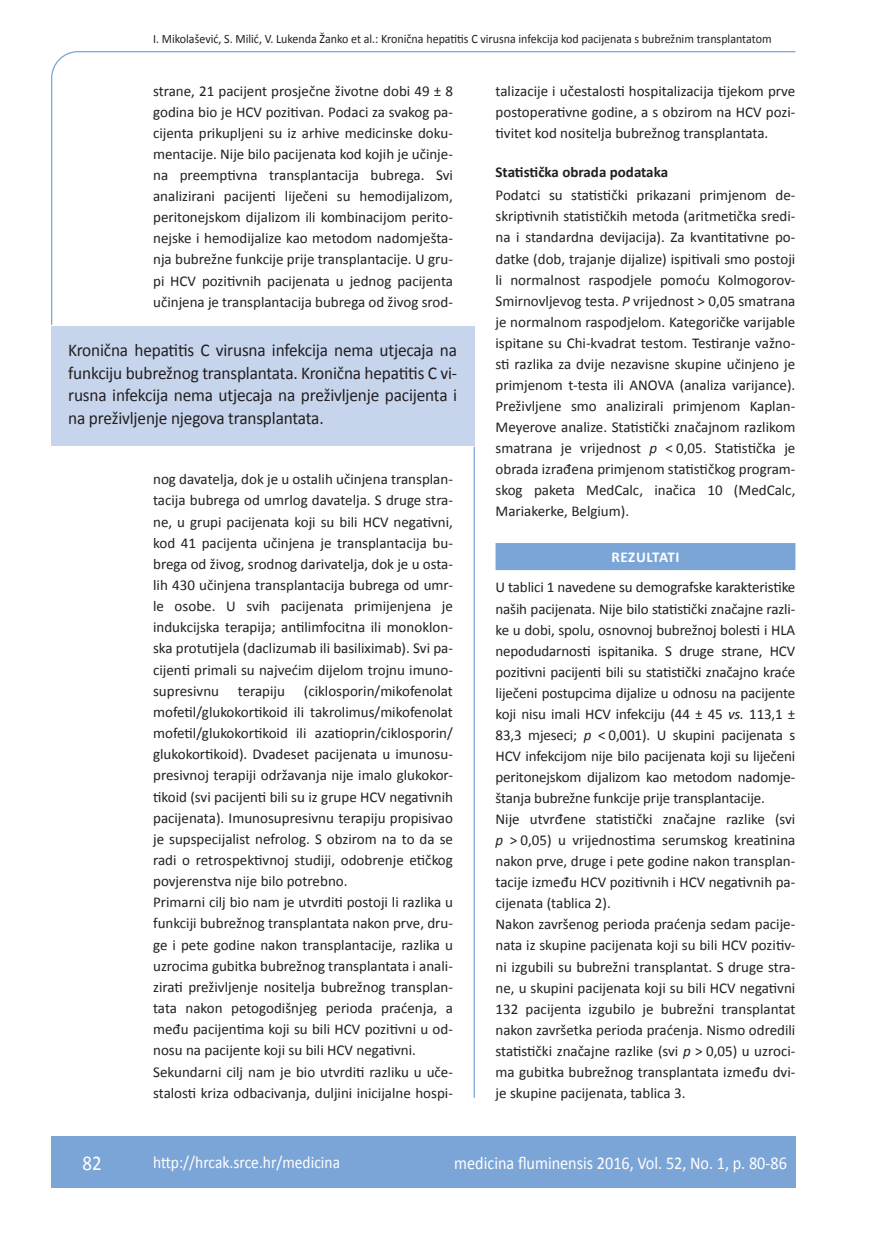
<style>
.page{position:relative;width:872px;height:1234px;background:#fff}
.page>*{position:absolute;margin:0;border:0;box-sizing:border-box;transform-origin:0 0}
.t1{font:21px "Calibri";color:#fff;scale:.9 1}
.t2{font:18px/22.5px "Calibri";letter-spacing:-.01em;color:#231f20;text-align:justify;scale:.96 1}
.t3{font:18px "Calibri";color:#fff;scale:.9 1}
.t4{font:17.25px "Calibri";color:#fff;scale:.9 1}
.t5{font:15px/21px "Calibri";color:#231f20;text-align:justify}
.t6{font:700 15px "Calibri";color:#231f20}
.t7{font:700 15px "Calibri";letter-spacing:.035em;color:#fff}
.t8{font:12.75px "Calibri";color:#231f20;scale:.94 1}
.s1{font-style:italic}
</style>
<div class="page">
<svg style="left:51px;top:51px;width:745px;height:274px"></svg>
<hr style="left:473px;top:446px;width:2px;height:651px;background:#7ca5d7">
<div style="left:51px;top:1135px;width:744px;height:51px;background:#7ca5d7"></div>
<div style="left:495px;top:543px;width:300px;height:27px;background:#7ca5d7"></div>
<div style="left:51px;top:325px;width:423px;height:120px;background:#c6d5ec"></div>
<p class="t8" style="left:153px;top:30px;width:659px">I. Mikolašević, S. Milić, V. Lukenda Žanko et al.: Kronična hepatitis C virusna infekcija kod pacijenata s bubrežnim transplantatom</p>
<p class="t5" style="left:153px;top:80px;width:301px">strane, 21 pacijent prosječne životne dobi 49 ± 8 godina bio je HCV pozitivan. Podaci za svakog pa&shy;cijenta prikupljeni su iz arhive medicinske doku&shy;mentacije. Nije bilo pacijenata kod kojih je učinje&shy;na preemptivna transplantacija bubrega. Svi analizirani pacijenti liječeni su hemodijalizom, peritonejskom dijalizom ili kombinacijom perito&shy;nejske i hemodijalize kao metodom nadomješta&shy;nja bubrežne funkcije prije transplantacije. U gru&shy;pi HCV pozitivnih pacijenata u jednog pacijenta učinjena je transplantacija bubrega od živog srod-</p>
<p class="t5" style="left:495px;top:80px;width:301px">talizacije i učestalosti hospitalizacija tijekom prve postoperativne godine, a s obzirom na HCV pozi&shy;tivitet kod nositelja bubrežnog transplantata.</p>
<p class="t6" style="left:495px;top:162px;width:174px">Statistička obrada podataka</p>
<p class="t5" style="left:495px;top:184px;width:301px">Podatci su statistički prikazani primjenom de&shy;skriptivnih statističkih metoda (aritmetička sredi&shy;na i standardna devijacija). Za kvantitativne po&shy;datke (dob, trajanje dijalize) ispitivali smo postoji li normalnost raspodjele pomoću Kolmogorov-Smirnovljevog testa. <span class="s1">P</span> vrijednost &gt; 0,05 smatrana je normalnom raspodjelom. Kategoričke varijable ispitane su Chi-kvadrat testom. Testiranje važno&shy;sti razlika za dvije nezavisne skupine učinjeno je primjenom t-testa ili ANOVA (analiza varijance).<br>Preživljene smo analizirali primjenom Kaplan-Meyerove analize. Statistički značajnom razlikom smatrana je vrijednost <span class="s1">p</span> &lt; 0,05. Statistička je obrada izrađena primjenom statističkog program&shy;skog paketa MedCalc, inačica 10 (MedCalc, Mariakerke, Belgium).</p>
<p class="t7" style="left:611px;top:547px;width:70px">REZULTATI</p>
<p class="t5" style="left:495px;top:576px;width:301px;text-align:left">U tablici 1 navedene su demografske karakteristike naših pacijenata. Nije bilo statistički značajne razli&shy;ke u dobi, spolu, osnovnoj bubrežnoj bolesti i HLA nepodudarnosti ispitanika. S druge strane, HCV pozitivni pacijenti bili su statistički značajno kraće liječeni postupcima dijalize u odnosu na pacijente koji nisu imali HCV infekciju (44 ± 45 <span class="s1">vs.</span> 113,1 ± 83,3 mjeseci; <span class="s1">p</span> &lt; 0,001). U skupini pacijenata s HCV infekcijom nije bilo pacijenata koji su liječeni peritonejskom dijalizom kao metodom nadomje&shy;štanja bubrežne funkcije prije transplantacije.<br>Nije utvrđene statistički značajne razlike (svi <span class="s1">p</span> &gt; 0,05) u vrijednostima serumskog kreatinina nakon prve, druge i pete godine nakon transplan&shy;tacije između HCV pozitivnih i HCV negativnih pa&shy;cijenata (tablica 2).<br>Nakon završenog perioda praćenja sedam pacije&shy;nata iz skupine pacijenata koji su bili HCV pozitiv&shy;ni izgubili su bubrežni transplantat. S druge stra&shy;ne, u skupini pacijenata koji su bili HCV negativni 132 pacijenta izgubilo je bubrežni transplantat nakon završetka perioda praćenja. Nismo odredili statistički značajne razlike (svi <span class="s1">p</span> &gt; 0,05) u uzroci&shy;ma gubitka bubrežnog transplantata između dvi&shy;je skupine pacijenata, tablica 3.</p>
<p class="t2" style="left:68px;top:338px;width:407px">Kronična hepatitis C virusna infekcija nema utjecaja na funkciju bubrežnog transplantata. Kronična hepatitis C vi&shy;rusna infekcija nema utjecaja na preživljenje pacijenta i na preživljenje njegova transplantata.</p>
<p class="t5" style="left:153px;top:468px;width:301px">nog davatelja, dok je u ostalih učinjena transplan&shy;tacija bubrega od umrlog davatelja. S druge stra&shy;ne, u grupi pacijenata koji su bili HCV negativni, kod 41 pacijenta učinjena je transplantacija bu&shy;brega od živog, srodnog darivatelja, dok je u osta&shy;lih 430 učinjena transplantacija bubrega od umr&shy;le osobe. U svih pacijenata primijenjena je indukcijska terapija; antilimfocitna ili monoklon&shy;ska protutijela (daclizumab ili basiliximab). Svi pa&shy;cijenti primali su najvećim dijelom trojnu imuno&shy;supresivnu terapiju</p>
<p class="t5" style="left:153px;top:679px;width:301px;text-align:left;text-indent:151px">(ciklosporin/mikofenolat mofetil/glukokortikoid ili takrolimus/mikofenolat mofetil/glukokortikoid ili azatioprin/ciklosporin/ glukokortikoid). Dvadeset pacijenata u imunosu&shy;presivnoj terapiji održavanja nije imalo glukokor&shy;tikoid (svi pacijenti bili su iz grupe HCV negativnih pacijenata). Imunosupresivnu terapiju propisivao je supspecijalist nefrolog. S obzirom na to da se radi o retrospektivnoj studiji, odobrenje etičkog povjerenstva nije bilo potrebno.<br>Primarni cilj bio nam je utvrditi postoji li razlika u funkciji bubrežnog transplantata nakon prve, dru&shy;ge i pete godine nakon transplantacije, razlika u uzrocima gubitka bubrežnog transplantata i anali&shy;zirati preživljenje nositelja bubrežnog transplan&shy;tata nakon petogodišnjeg perioda praćenja, a među pacijentima koji su bili HCV pozitivni u od&shy;nosu na pacijente koji su bili HCV negativni.<br>Sekundarni cilj nam je bio utvrditi razliku u uče&shy;stalosti kriza odbacivanja, duljini inicijalne hospi-</p>
<h1 class="t1" style="left:82px;top:1149px;width:23px">82</h1>
<p class="t4" style="left:153px;top:1150px;width:209px">http://hrcak.srce.hr/medicina</p>
<p class="t3" style="left:454px;top:1151px;width:371px">medicina fluminensis 2016, Vol. 52, No. 1, p. 80-86</p>
</div>
